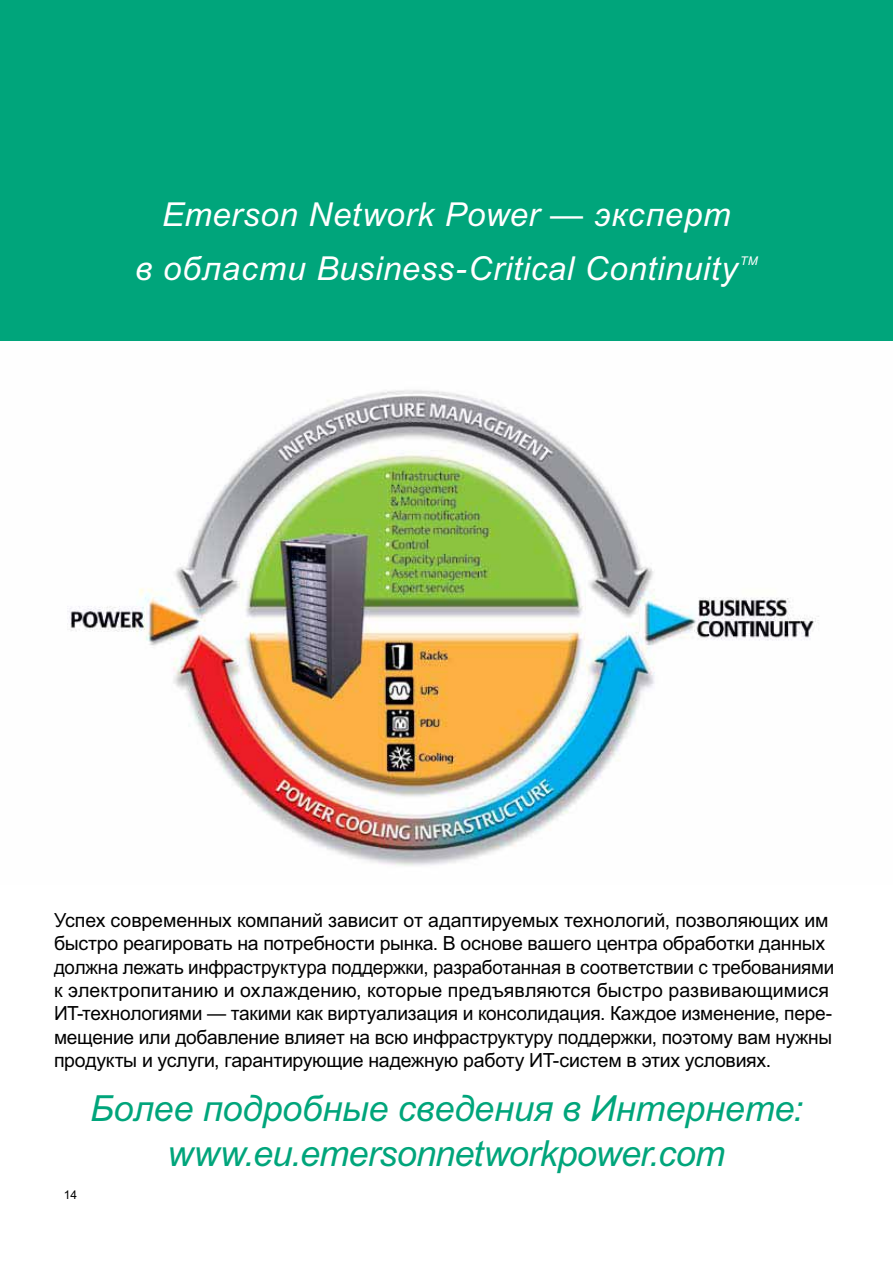
<style>
.page{position:relative;width:893px;height:1263px;background:#fff}
.page>*{position:absolute;margin:0;border:0;box-sizing:border-box;transform-origin:0 0}
.t1{font:italic 36px/45px "Arial";letter-spacing:-.005em;color:#00a57b;text-align:center}
.t2{font:italic 33px/54px "Arial";letter-spacing:.02em;color:#fff;text-align:right}
.t3{font:19.5px/23.4px "Arial";letter-spacing:-.015em;color:#000}
.t4{font:12px "Arial";color:#000}
.t5{font:italic 12px "Arial";color:#fff}
</style>
<div class="page">
<img style="left:0;top:340px;width:892px;height:526px">
<div style="left:0;top:0;width:892px;height:340px;background:#00a57b"></div>
<h2 class="t2" style="left:135px;top:190px;width:604px">Emerson Network Power — эксперт<br>в области Business-Critical Continuity</h2>
<p class="t5" style="left:740px;top:256px;width:19px">TM</p>
<p class="t3" style="left:54px;top:910px;width:781px">Успех современных компаний зависит от адаптируемых технологий, позволяющих им быстро реагировать на потребности рынка. В основе вашего центра обработки данных должна лежать инфраструктура поддержки, разработанная в соответствии с требованиями к электропитанию и охлаждению, которые предъявляются быстро развивающимися ИТ-технологиями — такими как виртуализация и консолидация. Каждое изменение, пере&shy;мещение или добавление влияет на всю инфраструктуру поддержки, поэтому вам нужны продукты и услуги, гарантирующие надежную работу ИТ-систем в этих условиях.</p>
<p class="t4" style="left:64px;top:1190px;width:15px">14</p>
<h1 class="t1" style="left:90px;top:1090px;width:714px">Более подробные сведения в Интернете: www.eu.emersonnetworkpower.com</h1>
</div>
